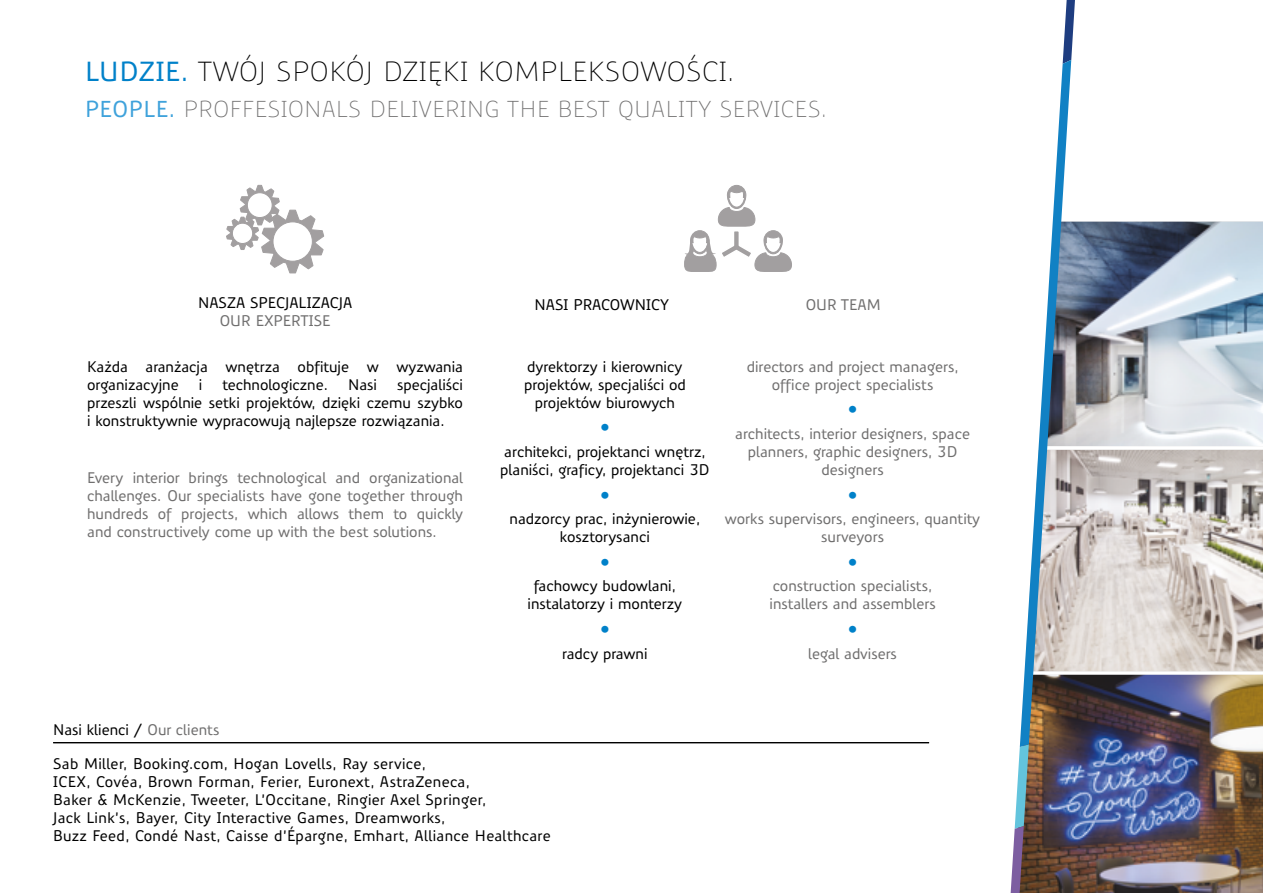
<style>
.page{position:relative;width:1263px;height:893px;background:#fff}
.page>*{position:absolute;margin:0;border:0;box-sizing:border-box;transform-origin:0 0}
.t1{font:300 27px "Precious Sans Pl";letter-spacing:.03em;color:#000}
.t2{font:300 22.5px "Precious Sans Pl";letter-spacing:.03em;color:#706f6f}
.t3{font:500 15px/18px "Precious Sans Pl";color:#000;text-align:center}
.t4{font:500 15px/18px "Precious Sans Pl";color:#706f6f;text-align:center}
.t5{font:500 15px/18px "Precious Sans Pl";letter-spacing:.025em;color:#000}
.t6{font:500 15px "Precious Sans Pl";color:#0081c9}
.s1{font-weight:500;color:#0081c9}
.s2{font-weight:500;color:#3fa2db}
.s3{color:#706f6f}
</style>
<div class="page">
<img style="left:1076px;top:221px;width:187px;height:672px">
<svg style="left:226px;top:185px;width:98px;height:89px"></svg>
<hr style="left:53px;top:743px;width:876px;height:1px;background:#000">
<svg style="left:684px;top:185px;width:108px;height:87px"></svg>
<img style="left:1010px;top:0;width:66px;height:893px">
<hr style="left:53px;top:742px;width:876px;height:1px;background:#000">
<h1 class="t1" style="left:85px;top:54px;width:650px"><span class="s1">LUDZIE.</span> TWÓJ SPOKÓJ DZIĘKI KOMPLEKSOWOŚCI.</h1>
<h2 class="t2" style="left:85px;top:94px;width:743px"><span class="s2">PEOPLE.</span> PROFFESIONALS DELIVERING THE BEST QUALITY SERVICES.</h2>
<p class="t3" style="left:198px;top:294px;width:156px">NASZA SPECJALIZACJA</p>
<p class="t4" style="left:220px;top:312px;width:112px">OUR EXPERTISE</p>
<p class="t3" style="left:87px;top:357px;width:377px;text-align:left">Każda aranżacja wnętrza obfituje w wyzwania organizacyjne</p>
<p class="t3" style="left:87px;top:375px;width:377px;text-align:justify;text-indent:310px">specjaliści przeszli wspólnie setki projektów, dzięki czemu szybko i konstruktywnie wypracowują najlepsze rozwiązania.</p>
<p class="t3" style="left:199px;top:375px;width:5px">i</p>
<p class="t3" style="left:222px;top:375px;width:107px">technologiczne.</p>
<p class="t3" style="left:348px;top:375px;width:30px">Nasi</p>
<p class="t4" style="left:87px;top:469px;width:378px;text-align:justify">Every interior brings technological and organizational challenges. Our specialists have gone together through hundreds of projects, which allows them to quickly and constructively come up with the best solutions.</p>
<p class="t3" style="left:53px;top:721px;width:168px">Nasi klienci / <span class="s3">Our clients</span></p>
<p class="t3" style="left:535px;top:296px;width:136px">NASI PRACOWNICY</p>
<p class="t4" style="left:806px;top:296px;width:77px">OUR TEAM</p>
<p class="t3" style="left:524px;top:357px;width:163px">dyrektorzy i kierownicy projektów, specjaliści od projektów biurowych</p>
<p class="t6" style="left:600px;top:417px;width:12px">•</p>
<p class="t3" style="left:500px;top:443px;width:211px;text-align:left">architekci, projektanci wnętrz, planiści, graficy, projektanci 3D</p>
<p class="t6" style="left:600px;top:485px;width:12px">•</p>
<p class="t3" style="left:510px;top:510px;width:192px">nadzorcy prac, inżynierowie, kosztorysanci</p>
<p class="t6" style="left:600px;top:552px;width:12px">•</p>
<p class="t3" style="left:528px;top:577px;width:156px">fachowcy budowlani, instalatorzy i monterzy</p>
<p class="t6" style="left:600px;top:619px;width:12px">•</p>
<p class="t3" style="left:562px;top:644px;width:87px">radcy prawni</p>
<p class="t4" style="left:747px;top:357px;width:213px">directors and project managers, office project specialists</p>
<p class="t6" style="left:847px;top:399px;width:12px">•</p>
<p class="t4" style="left:735px;top:425px;width:236px">architects, interior designers, space planners, graphic designers, 3D designers</p>
<p class="t6" style="left:847px;top:485px;width:12px">•</p>
<p class="t4" style="left:725px;top:510px;width:257px">works supervisors, engineers, quantity surveyors</p>
<p class="t6" style="left:847px;top:552px;width:12px">•</p>
<p class="t4" style="left:769px;top:577px;width:168px;text-align:left">construction specialists, installers and assemblers</p>
<p class="t6" style="left:847px;top:619px;width:12px">•</p>
<p class="t4" style="left:808px;top:644px;width:90px">legal advisers</p>
<p class="t5" style="left:53px;top:754px;width:499px">Sab Miller, Booking.com, Hogan Lovells, Ray service,<br>ICEX, Covéa, Brown Forman, Ferier, Euronext, AstraZeneca,<br>Baker &amp; McKenzie, Tweeter, L’Occitane, Ringier Axel Springer,<br>Jack Link’s, Bayer, City Interactive Games, Dreamworks,<br>Buzz Feed, Condé Nast, Caisse d’Épargne, Emhart, Alliance Healthcare</p>
</div>
